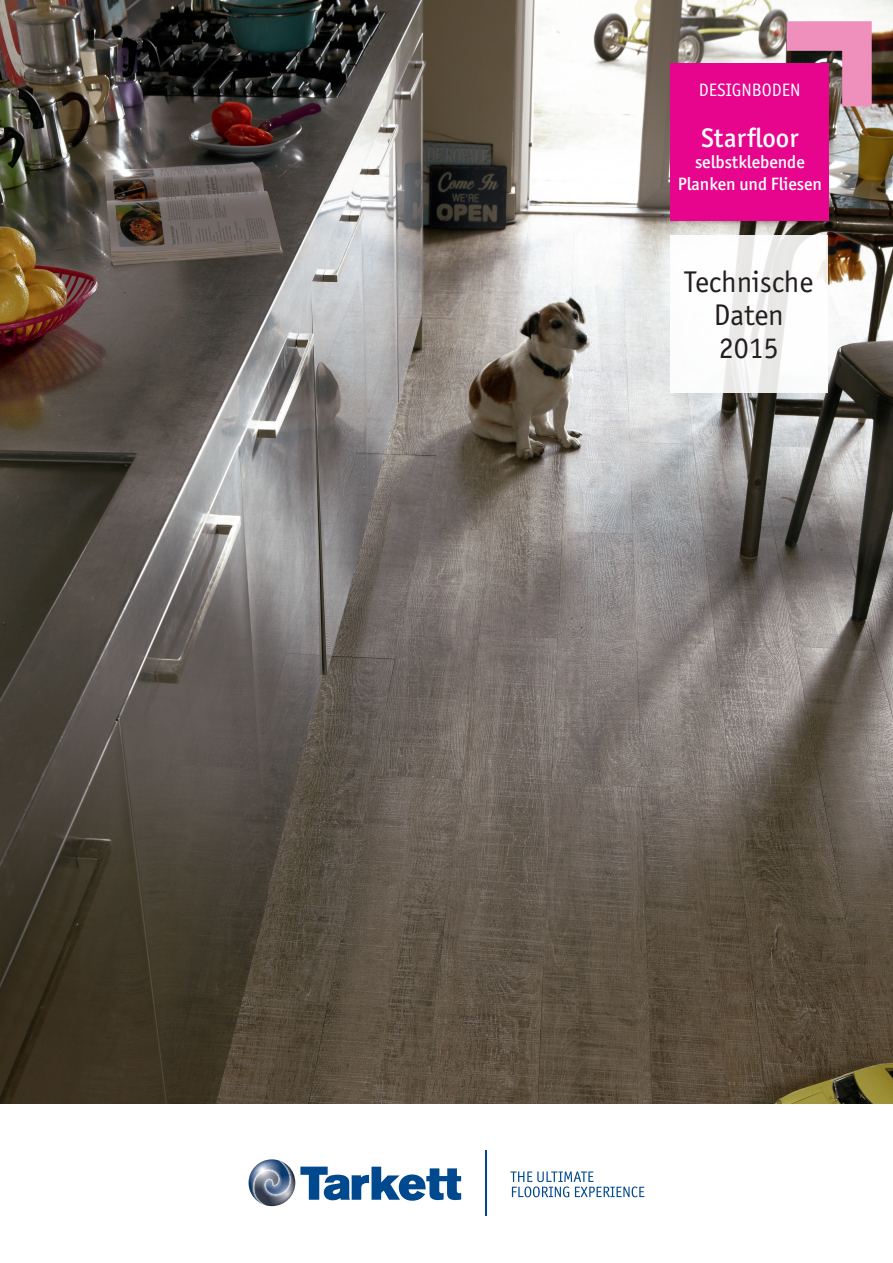
<style>
.page{position:relative;width:893px;height:1263px;background:#fff}
.page>*{position:absolute;margin:0;border:0;box-sizing:border-box;transform-origin:0 0}
.t1{font:30px/33px "Officina Sans ITC Pro";color:#231f20;text-align:center}
.t2{font:500 27px "Officina Sans ITC Pro";color:#fff}
.t3{font:500 18px/21.6px "Officina Sans ITC Pro";color:#fff;text-align:center}
.t4{font:18px "Officina Sans ITC Pro";color:#fff}
</style>
<div class="page">
<img style="left:0;top:0;width:893px;height:1103px">
<img style="left:249px;top:1170px;width:4px;height:27px">
<img style="left:253px;top:1160px;width:38px;height:45px">
<svg style="left:300px;top:1166px;width:161px;height:35px"></svg>
<hr style="left:485px;top:1150px;width:2px;height:66px;background:#01498e">
<svg style="left:510px;top:1171px;width:134px;height:26px"></svg>
<svg style="left:670px;top:235px;width:158px;height:158px"></svg>
<svg style="left:787px;top:21px;width:85px;height:85px;background:#c87d9e"></svg>
<div style="left:671px;top:64px;width:158px;height:157px;background:#e6058c"></div>
<p class="t4" style="left:699px;top:79px;width:103px">designboden</p>
<h2 class="t2" style="left:701px;top:121px;width:99px">Starfloor</h2>
<p class="t3" style="left:678px;top:151px;width:146px">selbstklebende<br>Planken und Fliesen</p>
<h1 class="t1" style="left:684px;top:265px;width:131px">Technische<br>Daten<br>2015</h1>
</div>
